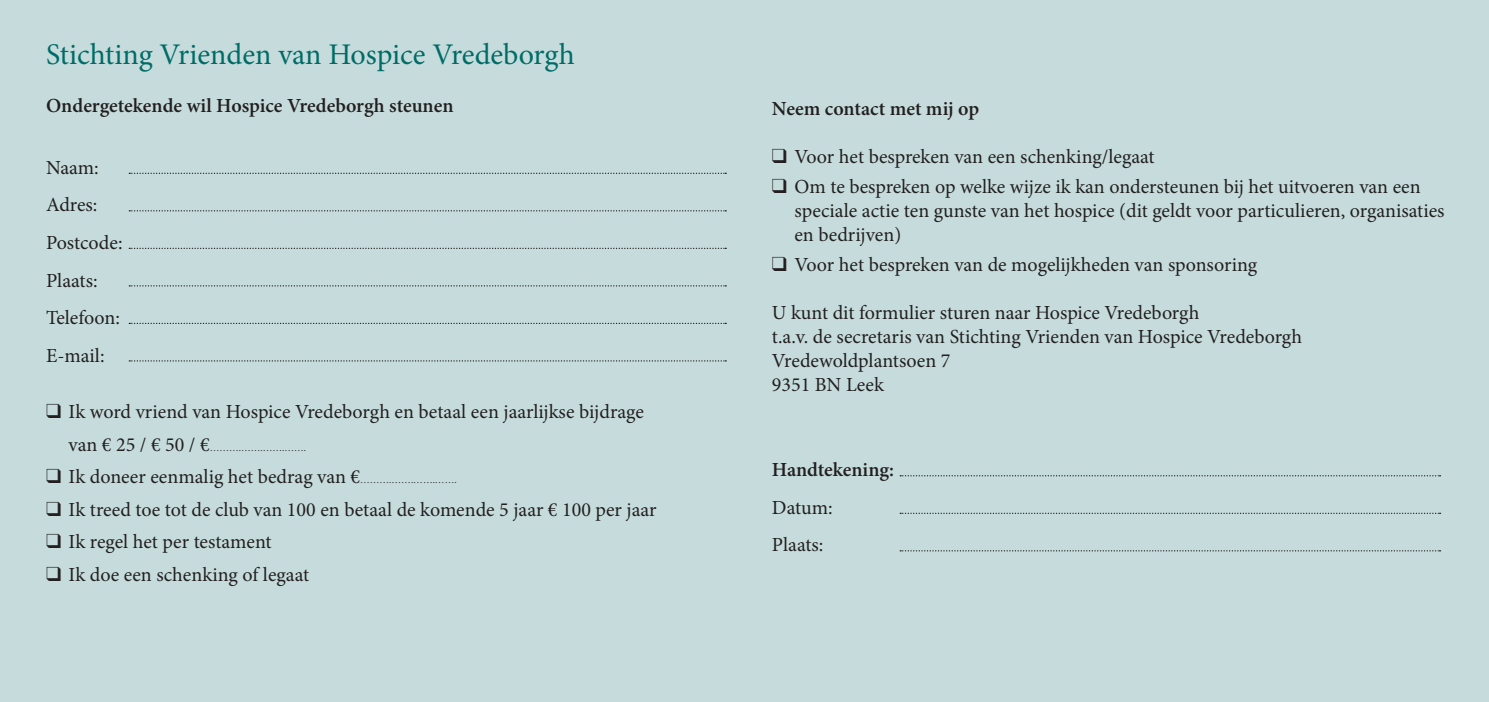
<style>
.page{position:relative;width:1489px;height:702px;background:#fff}
.page>*{position:absolute;margin:0;border:0;box-sizing:border-box;transform-origin:0 0}
.t1{font:30px "Minion Pro";color:#006c67}
.t2{font:20px/24px "Minion Pro";color:#231f20}
.t3{font:600 20px "Minion Pro";letter-spacing:-.005em;color:#231f20}
.t4{font:10px "Minion Pro";color:#231f20}
.s1{font-size:20px}
.s2{font-size:10px}
</style>
<div class="page">
<div style="left:0;top:0;width:1488px;height:702px;background:#c6dcdc"></div>
<svg style="left:129px;top:173px;width:597px;height:1px"></svg>
<svg style="left:129px;top:210px;width:597px;height:1px"></svg>
<svg style="left:129px;top:248px;width:597px;height:1px"></svg>
<svg style="left:129px;top:285px;width:597px;height:1px"></svg>
<svg style="left:129px;top:323px;width:597px;height:1px"></svg>
<svg style="left:129px;top:360px;width:597px;height:1px"></svg>
<svg style="left:900px;top:475px;width:540px;height:1px"></svg>
<svg style="left:900px;top:512px;width:540px;height:2px"></svg>
<svg style="left:900px;top:550px;width:540px;height:1px"></svg>
<p class="t1" style="left:46px;top:35px;width:530px">Stichting Vrienden van Hospice Vredeborgh</p>
<p class="t3" style="left:46px;top:92px;width:409px">Ondergetekende wil Hospice Vredeborgh steunen</p>
<p class="t2" style="left:46px;top:156px;width:54px">Naam:</p>
<p class="t2" style="left:46px;top:193px;width:53px">Adres:</p>
<p class="t2" style="left:46px;top:231px;width:78px">Postcode:</p>
<p class="t2" style="left:46px;top:268px;width:53px">Plaats:</p>
<p class="t2" style="left:46px;top:306px;width:75px">Telefoon:</p>
<p class="t2" style="left:46px;top:343px;width:60px">E-mail:</p>
<p class="t2" style="left:46px;top:400px;width:599px">❑ Ik word vriend van Hospice Vredeborgh en betaal een jaarlijkse bijdrage</p>
<p class="t4" style="left:69px;top:440px;width:239px"><span class="s1">van € 25 / € 50 / €</span>……….…….…….…….</p>
<p class="t2" style="left:46px;top:465px;width:412px">❑ Ik doneer eenmalig het bedrag van €<span class="s2">……….…….…….…….</span></p>
<p class="t2" style="left:46px;top:497px;width:612px">❑ Ik treed toe tot de club van 100 en betaal de komende 5 jaar € 100 per jaar</p>
<p class="t2" style="left:46px;top:530px;width:227px">❑ Ik regel het per testament</p>
<p class="t2" style="left:46px;top:562px;width:264px">❑ Ik doe een schenking of legaat</p>
<p class="t3" style="left:772px;top:94px;width:209px">Neem contact met mij op</p>
<p class="t2" style="left:772px;top:144px;width:384px">❑ Voor het bespreken van een schenking/legaat</p>
<p class="t2" style="left:794px;top:174px;width:651px;text-indent:-22px">❑ Om te bespreken op welke wijze ik kan ondersteunen bij het uitvoeren van een speciale actie ten gunste van het hospice (dit geldt voor particulieren, organisaties en bedrijven)</p>
<p class="t2" style="left:772px;top:252px;width:486px">❑ Voor het bespreken van de mogelijkheden van sponsoring</p>
<p class="t2" style="left:772px;top:300px;width:429px">U kunt dit formulier sturen naar Hospice Vredeborgh</p>
<p class="t2" style="left:772px;top:324px;width:531px">t.a.v. de secretaris van Stichting Vrienden van Hospice Vredeborgh</p>
<p class="t2" style="left:772px;top:348px;width:180px">Vredewoldplantsoen 7</p>
<p class="t2" style="left:772px;top:372px;width:113px">9351 BN Leek</p>
<p class="t3" style="left:772px;top:456px;width:123px">Handtekening:</p>
<p class="t2" style="left:772px;top:495px;width:62px">Datum:</p>
<p class="t2" style="left:772px;top:533px;width:53px">Plaats:</p>
</div>
